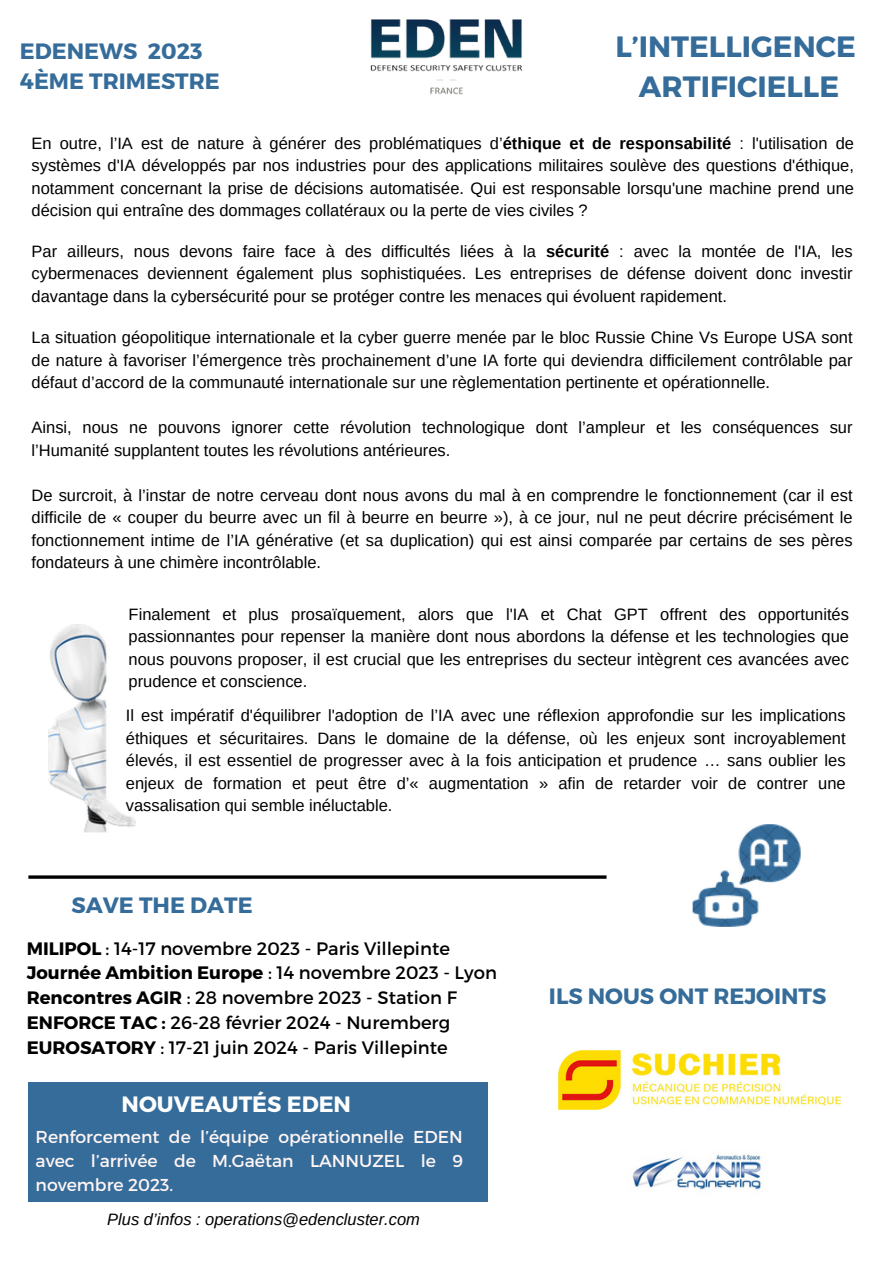
<style>
.page{position:relative;width:893px;height:1264px;background:#fff}
.page>*{position:absolute;margin:0;border:0;box-sizing:border-box;transform-origin:0 0}
.t1{font:700 29.4px "Montserrat";color:#356c9a}
.t2{font:700 22.2px "Montserrat";color:#356c9a}
.t3{font:700 22.2px "Montserrat";color:#fff}
.t4{font:18px "Montserrat";color:#000}
.t5{font:700 18px "Montserrat";color:#000}
.t6{font:17.25px/23.5px "Montserrat";color:#fff5f5;text-align:justify}
.t7{font:16.5px/22.5px "Arimo";color:#000;text-align:justify}
.t8{font:italic 16.5px "Arimo";color:#000}
.s1{font-weight:700}
.s2{font-weight:400}
</style>
<div class="page">
<hr style="left:28px;top:875px;width:578px;height:3px;background:#000">
<img style="left:632px;top:1154px;width:129px;height:36px">
<div style="left:28px;top:1081px;width:459px;height:120px;background:#356c9a"></div>
<img style="left:558px;top:1050px;width:282px;height:59px">
<img style="left:370px;top:19px;width:153px;height:76px">
<img style="left:48px;top:624px;width:88px;height:209px">
<img style="left:692px;top:824px;width:109px;height:103px">
<p class="t2" style="left:20px;top:36px;width:184px">EDENEWS 2023</p>
<p class="t2" style="left:20px;top:67px;width:201px">4ÈME TRIMESTRE</p>
<p class="t1" style="left:615px;top:27px;width:242px">L’INTELLIGENCE</p>
<p class="t1" style="left:639px;top:68px;width:202px">ARTIFICIELLE</p>
<p class="t7" style="left:32px;top:131px;width:823px">En outre, l’IA est de nature à générer des problématiques d’<span class="s1">éthique et de responsabilité</span> : l'utilisation de systèmes d'IA développés par nos industries pour des applications militaires soulève des questions d'éthique, notamment concernant la prise de décisions automatisée. Qui est responsable lorsqu'une machine prend une décision qui entraîne des dommages collatéraux ou la perte de vies civiles ?</p>
<p class="t7" style="left:32px;top:239px;width:822px">Par ailleurs, nous devons faire face à des difficultés liées à la <span class="s1">sécurité</span> : avec la montée de l'IA, les cybermenaces deviennent également plus sophistiquées. Les entreprises de défense doivent donc investir davantage dans la cybersécurité pour se protéger contre les menaces qui évoluent rapidement.</p>
<p class="t7" style="left:32px;top:326px;width:822px">La situation géopolitique internationale et la cyber guerre menée par le bloc Russie Chine Vs Europe USA sont de nature à favoriser l’émergence très prochainement d’une IA forte qui deviendra difficilement contrôlable par défaut d’accord de la communauté internationale sur une règlementation pertinente et opérationnelle.</p>
<p class="t7" style="left:32px;top:416px;width:822px">Ainsi, nous ne pouvons ignorer cette révolution technologique dont l’ampleur et les conséquences sur l’Humanité supplantent toutes les révolutions antérieures.</p>
<p class="t7" style="left:32px;top:483px;width:822px">De surcroit, à l’instar de notre cerveau dont nous avons du mal à en comprendre le fonctionnement (car il est difficile de « couper du beurre avec un fil à beurre en beurre »), à ce jour, nul ne peut décrire précisément le fonctionnement intime de l’IA générative (et sa duplication) qui est ainsi comparée par certains de ses pères fondateurs à une chimère incontrôlable.</p>
<p class="t7" style="left:129px;top:603px;width:721px">Finalement et plus prosaïquement, alors que l'IA et Chat GPT offrent des opportunités passionnantes pour repenser la manière dont nous abordons la défense et les technologies que nous pouvons proposer, il est crucial que les entreprises du secteur intègrent ces avancées avec prudence et conscience.</p>
<p class="t7" style="left:126px;top:704px;width:721px">Il est impératif d'équilibrer l'adoption de l’IA avec une réflexion approfondie sur les implications éthiques et sécuritaires. Dans le domaine de la défense, où les enjeux sont incroyablement élevés, il est essentiel de progresser avec à la fois anticipation et prudence … sans oublier les enjeux de formation et peut être d’« augmentation » afin de retarder voir de contrer une vassalisation qui semble inéluctable.</p>
<p class="t2" style="left:71px;top:890px;width:183px">SAVE THE DATE</p>
<p class="t4" style="left:27px;top:936px;width:424px"><span class="s1">MILIPOL</span> : 14-17 novembre 2023 - Paris Villepinte</p>
<p class="t5" style="left:27px;top:961px;width:471px">Journée Ambition Europe <span class="s2">: 14 novembre 2023 - Lyon</span></p>
<p class="t4" style="left:27px;top:986px;width:432px"><span class="s1">Rencontres AGIR</span> : 28 novembre 2023 - Station F</p>
<p class="t4" style="left:27px;top:1010px;width:425px"><span class="s1">ENFORCE TAC :</span> 26-28 février 2024 - Nuremberg</p>
<p class="t4" style="left:27px;top:1035px;width:422px"><span class="s1">EUROSATORY</span> : 17-21 juin 2024 - Paris Villepinte</p>
<p class="t3" style="left:122px;top:1089px;width:231px">NOUVEAUTÉS EDEN</p>
<p class="t6" style="left:36px;top:1124px;width:429px">Renforcement de l’équipe opérationnelle EDEN avec l’arrivée de M.Gaëtan LANNUZEL le 9 novembre 2023.</p>
<p class="t8" style="left:107px;top:1209px;width:314px">Plus d’infos : operations@edencluster.com</p>
<p class="t2" style="left:549px;top:981px;width:279px">ILS NOUS ONT REJOINTS</p>
</div>
